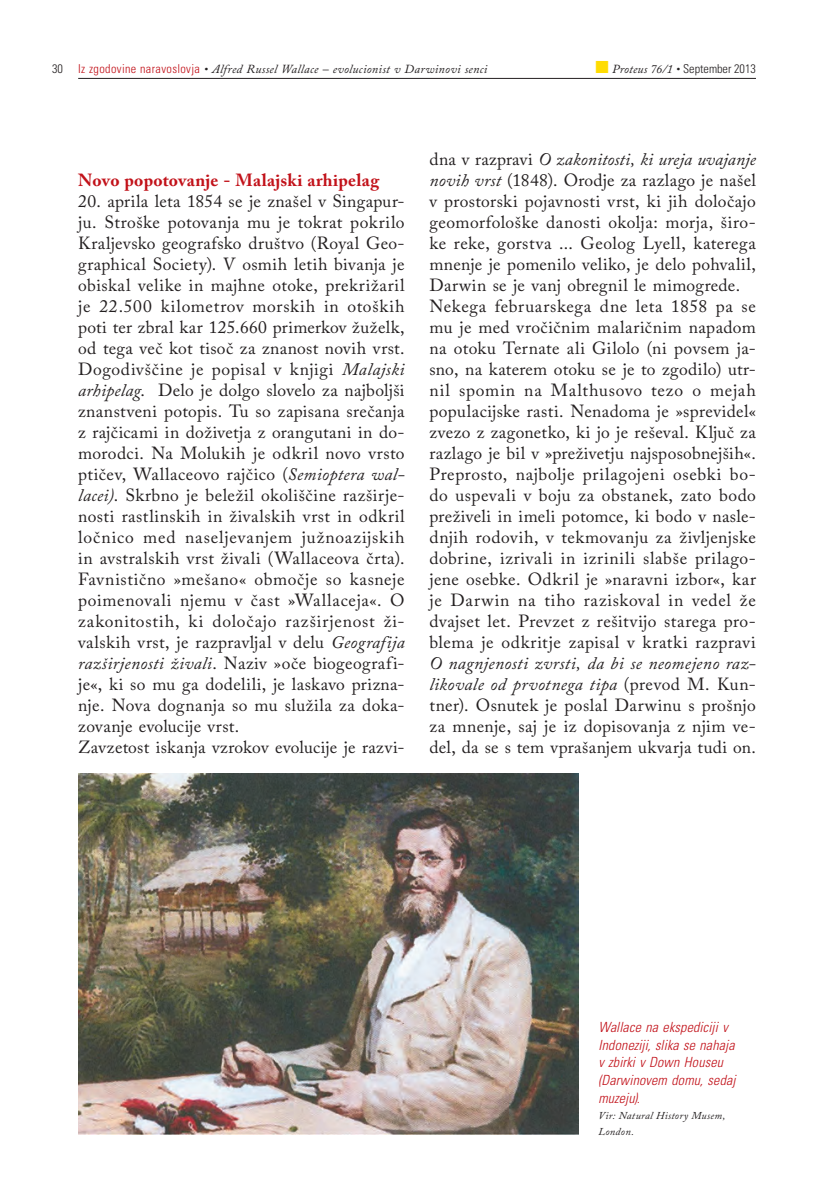
<style>
.page{position:relative;width:835px;height:1195px;background:#fff}
.page>*{position:absolute;margin:0;border:0;box-sizing:border-box;transform-origin:0 0}
.t1{font:17.5px/21px "Adobe Caslon Pro";letter-spacing:.025em;color:#231f20}
.t2{font:700 17.5px "Adobe Caslon Pro";letter-spacing:.015em;color:#c2121a}
.t3{font:italic 300 condensed 14px/17.8px "Univers";letter-spacing:.015em;color:#c2121a}
.t4{font:italic 12.25px "Adobe Caslon Pro";letter-spacing:.025em;color:#231f20}
.t5{font:300 condensed 12.25px "Univers";color:#231f20}
.t6{font:italic 10.5px/15.8px "Adobe Caslon Pro";letter-spacing:.03em;color:#231f20}
.s1{font-family:"Univers";font-weight:300;font-style:normal;font-stretch:condensed}
.s2{font-family:"Univers";font-weight:300;font-style:normal;font-stretch:condensed;color:#c2121a}
.s3{color:#ffdc01}
.s4{font-family:"Adobe Caslon Pro";font-weight:400;font-style:italic;font-stretch:normal}
.s5{font-style:italic}
</style>
<div class="page">
<hr style="left:78px;top:78px;width:677px;height:1px;background:#231f20">
<img style="left:78px;top:773px;width:500px;height:361px">
<p class="t4" style="left:52px;top:62px;width:436px"><span class="s1">30</span> <span class="s2">Iz zgodovine naravoslovja</span> • Alfred Russel Wallace – evolucionist v Darwinovi senci</p>
<p class="t5" style="left:595px;top:62px;width:162px"><span class="s3">■</span> <span class="s4">Proteus 76/1 •</span> September 2013</p>
<p class="t2" style="left:78px;top:169px;width:302px">Novo popotovanje - Malajski arhipelag</p>
<p class="t1" style="left:78px;top:190px;width:328px">20. aprila leta 1854 se je znašel v Singapur&shy;ju. Stroške potovanja mu je tokrat pokrilo Kraljevsko geografsko društvo (Royal Geo&shy;graphical Society). V osmih letih bivanja je obiskal velike in majhne otoke, prekrižaril je 22.500 kilometrov morskih in otoških poti ter zbral kar 125.660 primerkov žuželk, od tega več kot tisoč za znanost novih vrst.<br>Dogodivščine je popisal v knjigi <span class="s5">Malajski arhipelag</span>. Delo je dolgo slovelo za najboljši znanstveni potopis. Tu so zapisana srečanja z rajčicami in doživetja z orangutani in do&shy;morodci. Na Molukih je odkril novo vrsto ptičev, Wallaceovo rajčico (<span class="s5">Semioptera wal&shy;lacei)</span>. Skrbno je beležil okoliščine razširje&shy;nosti rastlinskih in živalskih vrst in odkril ločnico med naseljevanjem južnoazijskih in avstralskih vrst živali (Wallaceova črta).<br>Favnistično »mešano« območje so kasneje poimenovali njemu v čast »Wallaceja«. O zakonitostih, ki določajo razširjenost ži&shy;valskih vrst, je razpravljal v delu <span class="s5">Geografija razširjenosti živali</span>. Naziv »oče biogeografi&shy;je«, ki so mu ga dodelili, je laskavo prizna&shy;nje. Nova dognanja so mu služila za doka&shy;zovanje evolucije vrst.<br>Zavzetost iskanja vzrokov evolucije je razvi-</p>
<p class="t1" style="left:429px;top:148px;width:328px">dna v razpravi <span class="s5">O zakonitosti, ki ureja uvajanje novih vrst</span> (1848). Orodje za razlago je našel v prostorski pojavnosti vrst, ki jih določajo geomorfološke danosti okolja: morja, širo&shy;ke reke, gorstva ... Geolog Lyell, katerega mnenje je pomenilo veliko, je delo pohvalil, Darwin se je vanj obregnil le mimogrede.<br>Nekega februarskega dne leta 1858 pa se mu je med vročičnim malaričnim napadom na otoku Ternate ali Gilolo (ni povsem ja&shy;sno, na katerem otoku se je to zgodilo) utr&shy;nil spomin na Malthusovo tezo o mejah populacijske rasti. Nenadoma je »sprevidel« zvezo z zagonetko, ki jo je reševal. Ključ za razlago je bil v »preživetju najsposobnejših«.<br>Preprosto, najbolje prilagojeni osebki bo&shy;do uspevali v boju za obstanek, zato bodo preživeli in imeli potomce, ki bodo v nasle&shy;dnjih rodovih, v tekmovanju za življenjske dobrine, izrivali in izrinili slabše prilago&shy;jene osebke. Odkril je »naravni izbor«, kar je Darwin na tiho raziskoval in vedel že dvajset let. Prevzet z rešitvijo starega pro&shy;blema je odkritje zapisal v kratki razpravi</p>
<p class="t1" style="left:429px;top:652px;width:328px;text-align:justify"><span class="s5">O nagnjenosti zvrsti, da bi se neomejeno raz&shy;likovale od prvotnega tipa</span> (prevod M. Kun&shy;tner). Osnutek je poslal Darwinu s prošnjo za mnenje, saj je iz dopisovanja z njim ve&shy;del, da se s tem vprašanjem ukvarja tudi on.</p>
<p class="t3" style="left:598px;top:1017px;width:139px">Wallace na ekspediciji v<br>Indoneziji, slika se nahaja v zbirki v Down Houseu (Darwinovem domu, sedaj muzeju).</p>
<p class="t6" style="left:598px;top:1107px;width:128px">Vir: Natural History Musem,<br>London.</p>
</div>
